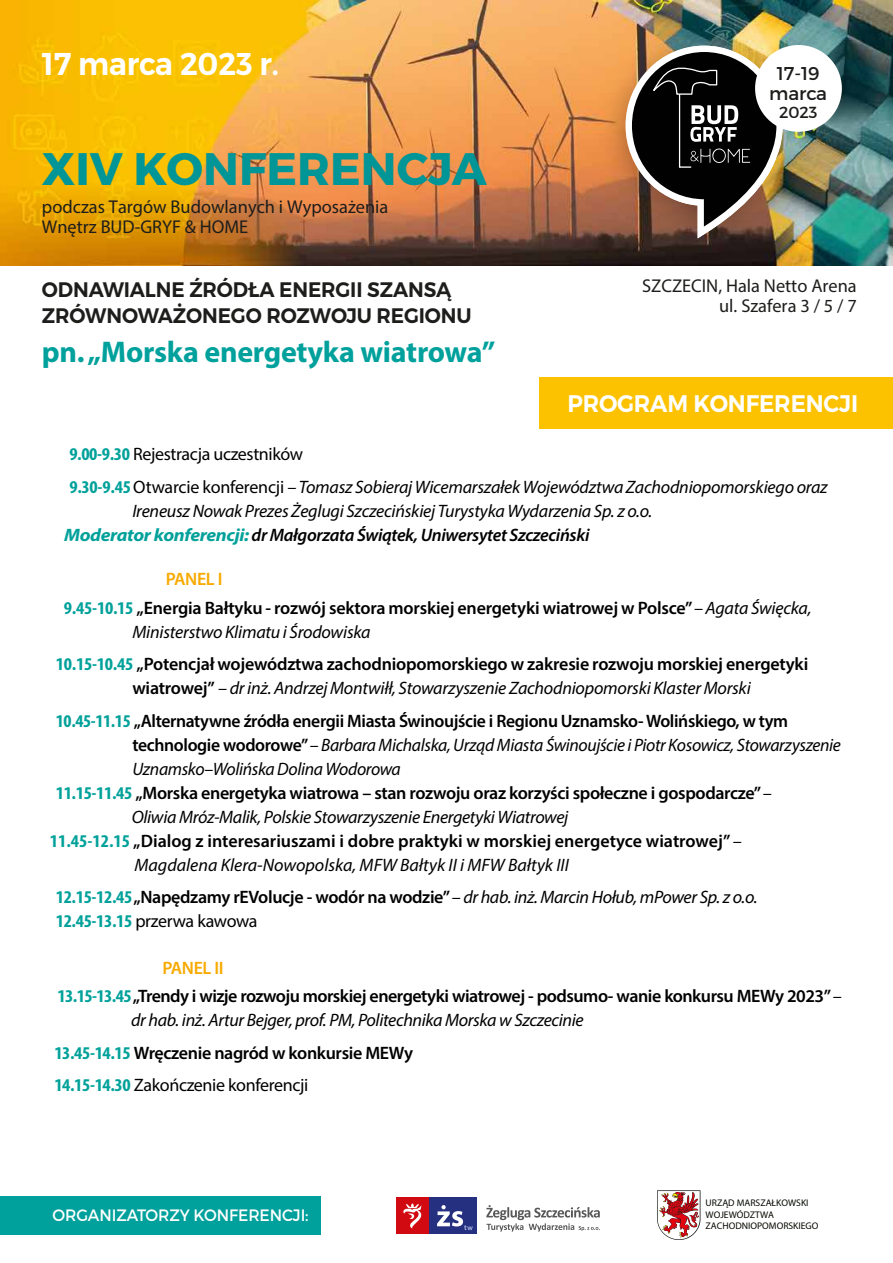
<style>
.page{position:relative;width:893px;height:1263px;background:#fff}
.page>*{position:absolute;margin:0;border:0;box-sizing:border-box;transform-origin:0 0}
.t1{font:700 45.45px "Montserrat";color:#009596}
.t2{font:600 31.5px "Montserrat";letter-spacing:-.005em;color:#fff;scale:.95 1}
.t3{font:700 30px "Myriad Pro";letter-spacing:-.01em;color:#00a19c}
.t4{font:600 24px "Montserrat";letter-spacing:-.005em;color:#fff;scale:.95 1}
.t5{font:600 21px/25.8px "Montserrat";letter-spacing:-.005em;color:#1d1d1b;scale:.95 1}
.t6{font:18.6px/19.5px "Myriad Pro";color:#1d1d1b;text-align:right}
.t7{font:18.6px/19.6px "Montserrat";letter-spacing:-.01em;color:#1d1d1b;text-align:center}
.t8{font:italic 18px/32.5px "Myriad Pro";letter-spacing:-.02em;color:#000}
.t9{font:600 18px/28.2px "Myriad Pro";letter-spacing:-.02em;color:#000}
.t10{font:600 18px "Myriad Pro";color:#000}
.t11{font:italic 18px "Myriad Pro";color:#000}
.t12{font:16.5px "Montserrat";letter-spacing:-.005em;color:#fff;scale:.95 1}
.t13{font:16.05px "Montserrat";color:#1d1d1b}
.t14{font:9.6px/11.6px "Myriad Pro";color:#060a02}
.s1{font-weight:700;font-style:normal;font-stretch:condensed;color:#00a19a}
.s2{font-style:normal}
.s3{font-weight:700;color:#00a19a}
.s4{font-weight:600}
.s5{color:#f8aa00}
.s6{font-weight:700;font-stretch:condensed;color:#00a19a}
.s7{font-weight:400;font-style:italic}
.s8{font-weight:600;font-style:normal}
</style>
<div class="page">
<img style="left:0;top:0;width:893px;height:266px">
<div style="left:0;top:1196px;width:320px;height:39px;background:#00a19c"></div>
<svg style="left:657px;top:1190px;width:43px;height:50px"></svg>
<div style="left:396px;top:1197px;width:34px;height:36px;background:#d10a11"></div>
<svg style="left:403px;top:1203px;width:19px;height:25px"></svg>
<div style="left:430px;top:1197px;width:46px;height:36px;background:#253080"></div>
<svg style="left:437px;top:1205px;width:36px;height:25px"></svg>
<svg style="left:486px;top:1205px;width:114px;height:26px"></svg>
<div style="left:539px;top:377px;width:354px;height:52px;background:#fcc200"></div>
<img style="left:587px;top:15px;width:226px;height:251px">
<svg style="left:625px;top:46px;width:158px;height:192px;background:#534639"></svg>
<div style="left:755px;top:45px;width:87px;height:87px;background:#fff;border-radius:50%"></div>
<h2 class="t2" style="left:42px;top:44px;width:251px">17 marca 2023 r.</h2>
<h1 class="t1" style="left:42px;top:141px;width:446px">XIV KONFERENCJA</h1>
<p class="t6" style="left:42px;top:197px;width:348px;text-align:left">podczas Targów Budowlanych i Wyposażenia<br>Wnętrz BUD-GRYF &amp; HOME</p>
<p class="t5" style="left:42px;top:277px;width:454px">ODNAWIALNE ŹRÓDŁA ENERGII SZANSĄ<br>ZRÓWNOWAŻONEGO ROZWOJU REGIONU</p>
<h3 class="t3" style="left:42px;top:333px;width:455px">pn. „Morska energetyka wiatrowa”</h3>
<p class="t7" style="left:769px;top:64px;width:59px">17-19 marca</p>
<p class="t13" style="left:779px;top:103px;width:40px">2023</p>
<p class="t6" style="left:642px;top:276px;width:216px">SZCZECIN, Hala Netto Arena ul. Szafera 3 / 5 / 7</p>
<h3 class="t4" style="left:567px;top:388px;width:308px">PROGRAM KONFERENCJI</h3>
<p class="t8" style="left:69px;top:437px;width:760px"><span class="s1">9.00-9.30</span> <span class="s2">Rejestracja uczestników<br></span><span class="s1">9.30-9.45</span> <span class="s2">Otwarcie konferencji</span> – Tomasz Sobieraj Wicemarszałek Województwa Zachodniopomorskiego oraz</p>
<p class="t8" style="left:64px;top:498px;width:590px;line-height:24px;text-indent:68px">Ireneusz Nowak Prezes Żeglugi Szczecińskiej Turystyka Wydarzenia Sp. z o.o.<br><span class="s3">Moderator konferencji:</span><span class="s4">dr Małgorzata Świątek, Uniwersytet Szczeciński</span></p>
<p class="t9" style="left:64px;top:565px;width:749px;text-indent:102px"><span class="s5">PANEL I<br></span><span class="s6">9.45-10.15</span> „Energia Bałtyku - rozwój sektora morskiej energetyki wiatrowej w Polsce” <span class="s7">– Agata Święcka,</span></p>
<p class="t9" style="left:56px;top:615px;width:754px;line-height:32.5px;text-indent:77px"><span class="s7">Ministerstwo Klimatu i Środowiska<br></span><span class="s6">10.15-10.45</span> „Potencjał województwa zachodniopomorskiego w zakresie rozwoju morskiej energetyki</p>
<p class="t9" style="left:56px;top:671px;width:734px;line-height:32.5px;text-indent:76px">wiatrowej” <span class="s7">– dr inż. Andrzej Montwiłł, Stowarzyszenie Zachodniopomorski Klaster Morski<br></span><span class="s6">10.45-11.15</span> „Alternatywne źródła energii Miasta Świnoujście i Regionu Uznamsko- Wolińskiego, w tym</p>
<p class="t8" style="left:132px;top:728px;width:710px"><span class="s8">technologie wodorowe”</span> – Barbara Michalska, Urząd Miasta Świnoujście i Piotr Kosowicz, Stowarzyszenie</p>
<p class="t8" style="left:132px;top:752px;width:270px">Uznamsko–Wolińska Dolina Wodorowa</p>
<p class="t9" style="left:56px;top:778px;width:718px"><span class="s6">11.15-11.45</span> „Morska energetyka wiatrowa – stan rozwoju oraz korzyści społeczne i gospodarcze” <span class="s7">–</span></p>
<p class="t8" style="left:132px;top:800px;width:438px">Oliwia Mróz-Malik, Polskie Stowarzyszenie Energetyki Wiatrowej</p>
<p class="t10" style="left:50px;top:829px;width:693px"><span class="s6">11.45-12.15</span> „Dialog z interesariuszami i dobre praktyki w morskiej energetyce wiatrowej” <span class="s7">–</span></p>
<p class="t11" style="left:134px;top:853px;width:436px">Magdalena Klera-Nowopolska, MFW Bałtyk II i MFW Bałtyk III</p>
<p class="t8" style="left:56px;top:885px;width:703px;line-height:24px"><span class="s1">12.15-12.45</span> <span class="s8">„Napędzamy rEVolucje - wodór na wodzie”</span> – dr hab. inż. Marcin Hołub, mPower Sp. z o.o.<br><span class="s1">12.45-13.15</span> <span class="s2">przerwa kawowa</span></p>
<p class="t9" style="left:57px;top:953px;width:786px;text-indent:105px"><span class="s5">PANEL II<br></span><span class="s6">13.15-13.45</span> „Trendy i wizje rozwoju morskiej energetyki wiatrowej - podsumo- wanie konkursu MEWy 2023” <span class="s7">–</span></p>
<p class="t8" style="left:54px;top:1004px;width:531px;text-indent:77px">dr hab. inż. Artur Bejger, prof. PM, Politechnika Morska w Szczecinie<br><span class="s1">13.45-14.15</span> <span class="s8">Wręczenie nagród w konkursie MEWy<br></span><span class="s1">14.15-14.30</span> <span class="s2">Zakończenie konferencji</span></p>
<p class="t12" style="left:52px;top:1205px;width:271px">ORGANIZATORZY KONFERENCJI:</p>
<p class="t14" style="left:706px;top:1197px;width:114px">URZĄD MARSZAŁKOWSKI<br>WOJEWÓDZTWA<br>ZACHODNIOPOMORSKIEGO</p>
</div>
